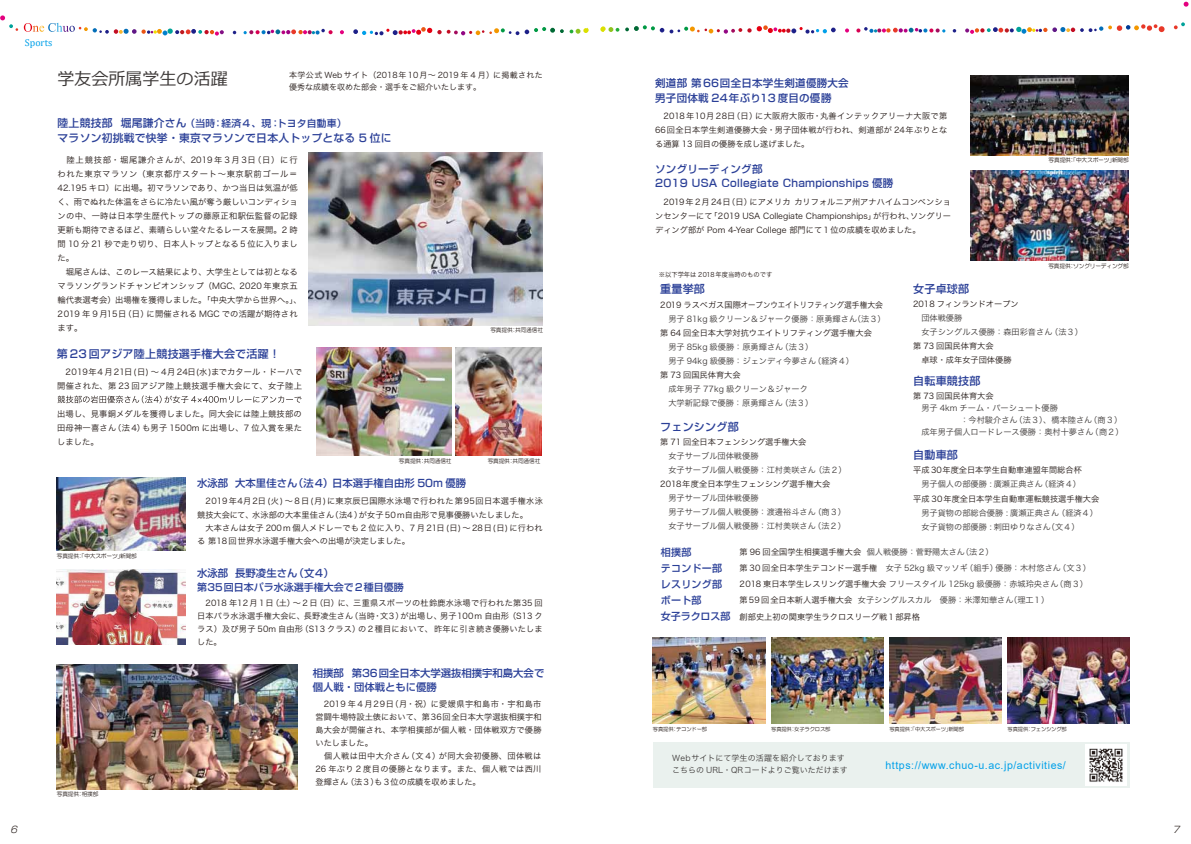
<style>
.page{position:relative;width:1191px;height:844px;background:#fff}
.page>*{position:absolute;margin:0;border:0;box-sizing:border-box;transform-origin:0 0}
.t1{font:17px "Meiryo";color:#3e3a39}
.t2{font:11px "A TTC Shin Go Medium";letter-spacing:.025em;color:#2a3f97}
.t3{font:10.8px "A TTC Shin Go Medium";letter-spacing:.025em;color:#2a3f97}
.t4{font:10.6px "Arial";letter-spacing:.05em;color:#00a0e9}
.t5{font:10.5px/14px "A TTC Shin Go Medium";letter-spacing:.025em;color:#2a3f97}
.t6{font:10.4px/13.6px "A TTC Shin Go Medium";color:#2a3f97}
.t7{font:10px "A TTC Shin Go Medium";color:#2a3f97}
.t8{font:9.9px "Cambria Math";color:#00a0e9}
.t9{font:9.8px "A TTC Shin Go Medium";letter-spacing:.025em;color:#2a3f97}
.t10{font:9.2px "A TTC Shin Go Light Italic";color:#221815}
.t11{font:8.3px/14px "Hira Kaku Pro W3";letter-spacing:.015em;color:#221815}
.t12{font:8.2px/14px "Hira Kaku Pro W3";color:#221815}
.t13{font:8.2px/14px "Hira Kaku Pro W3";color:#3e3a39}
.t14{font:8.2px/13px "Hira Kaku Pro W3";letter-spacing:.025em;color:#221815}
.t15{font:8px/12px "Hira Kaku Pro W3";color:#221815}
.t16{font:8px/12px "Hira Kaku Pro W3";color:#3e3a39}
.t17{font:6.5px "Hira Kaku Pro W3";color:#221815}
.t18{font:5.7px "HG Maru Gothic MPRO";letter-spacing:-.025em;color:#221815}
.t19{font:5.3px "HG Maru Gothic MPRO";letter-spacing:-.025em;color:#221815}
.s1{font-size:10.8px}
.s2{color:#221815}
.s3{font-family:"A TTC Shin Go Medium";font-size:10px;color:#2a3f97}
</style>
<div class="page">
<svg style="left:353px;top:27px;width:166px;height:8px"></svg>
<svg style="left:340px;top:30px;width:4px;height:4px"></svg>
<svg style="left:244px;top:29px;width:89px;height:6px"></svg>
<svg style="left:525px;top:27px;width:39px;height:7px"></svg>
<svg style="left:24px;top:23px;width:200px;height:13px"></svg>
<svg style="left:0;top:15px;width:18px;height:16px"></svg>
<svg style="left:57px;top:395px;width:245px;height:8px"></svg>
<img style="left:308px;top:153px;width:235px;height:172px">
<img style="left:57px;top:477px;width:128px;height:73px">
<img style="left:57px;top:569px;width:128px;height:75px">
<img style="left:57px;top:664px;width:241px;height:124px">
<img style="left:456px;top:348px;width:86px;height:107px">
<img style="left:316px;top:348px;width:136px;height:107px">
<svg style="left:570px;top:28px;width:19px;height:6px"></svg>
<svg style="left:953px;top:29px;width:3px;height:4px"></svg>
<svg style="left:670px;top:25px;width:166px;height:9px"></svg>
<svg style="left:845px;top:28px;width:4px;height:5px"></svg>
<svg style="left:856px;top:27px;width:89px;height:6px"></svg>
<svg style="left:600px;top:26px;width:19px;height:6px"></svg>
<svg style="left:625px;top:25px;width:39px;height:7px"></svg>
<svg style="left:965px;top:24px;width:200px;height:10px"></svg>
<svg style="left:1174px;top:22px;width:11px;height:7px"></svg>
<svg style="left:1184px;top:1px;width:5px;height:6px"></svg>
<img style="left:1008px;top:637px;width:121px;height:86px">
<img style="left:653px;top:637px;width:112px;height:86px">
<img style="left:771px;top:637px;width:112px;height:86px">
<img style="left:889px;top:637px;width:113px;height:86px">
<img style="left:970px;top:170px;width:158px;height:90px">
<img style="left:971px;top:75px;width:158px;height:80px">
<div style="left:653px;top:742px;width:476px;height:45px;background:#eaf1ee"></div>
<img style="left:1085px;top:744px;width:41px;height:41px">
<p class="t8" style="left:25px;top:36px;width:29px">Sports</p>
<h1 class="t1" style="left:58px;top:67px;width:172px">学友会所属学生の活躍</h1>
<p class="t15" style="left:289px;top:68px;width:255px">本学公式 Web サイト（2018年 10月～ 2019 年 4 月）に掲載された優秀な成績を収めた部会・選手をご紹介いたします。</p>
<p class="t9" style="left:58px;top:115px;width:291px"><span class="s1">陸上競技部 堀尾謙介さん</span>（当時：経済４、現：トヨタ自動車）</p>
<h3 class="t3" style="left:58px;top:129px;width:336px">マラソン初挑戦で快挙・東京マラソンで日本人トップとなる 5 位に</h3>
<p class="t11" style="left:58px;top:152px;width:246px;text-indent:9px">陸上競技部・堀尾謙介さんが、2019年 3月 3日（日）に行われた東京マラソン（東京都庁スタート～東京駅前ゴール＝<br>42.195 キロ）に出場。初マラソンであり、かつ当日は気温が低く、雨でぬれた体温をさらに冷たい風が奪う厳しいコンディションの中、一時は日本学生歴代トップの藤原正和駅伝監督の記録更新も期待できるほど、素晴らしい堂々たるレースを展開。2 時間 10 分 21 秒で走り切り、日本人トップとなる５位に入りました。<br>　堀尾さんは、このレース結果により、大学生としては初となるマラソングランドチャンピオンシップ（MGC、2020 年東京五輪代表選考会）出場権を獲得しました。「中央大学から世界へ。」、<br>2019 年 9 月15日（日）に開催される MGC での活躍が期待されます。</p>
<h2 class="t2" style="left:57px;top:345px;width:225px">第 23 回アジア陸上競技選手権大会で活躍！</h2>
<p class="t11" style="left:57px;top:364px;width:246px;text-align:right">2019年4月21日(日) ～ 4月24日(水)までカタール・ドーハで開催された、第 23 回アジア陸上競技選手権大会にて、女子陸上</p>
<p class="t11" style="left:57px;top:406px;width:246px;text-align:justify">出場し、見事銅メダルを獲得しました。同大会には陸上競技部の田母神一喜さん（法 4）も男子 1500m に出場し、7 位入賞を果たしました。</p>
<p class="t18" style="left:490px;top:327px;width:54px">写真提供：共同通信社</p>
<p class="t18" style="left:399px;top:458px;width:54px">写真提供：共同通信社</p>
<p class="t18" style="left:488px;top:458px;width:54px">写真提供：共同通信社</p>
<p class="t6" style="left:197px;top:475px;width:271px">水泳部 大本里佳さん（法４）日本選手権自由形 50m 優勝</p>
<p class="t18" style="left:57px;top:553px;width:82px">写真提供：「中大スポーツ」新聞部</p>
<p class="t10" style="left:11px;top:821px;width:8px">6</p>
<p class="t18" style="left:57px;top:791px;width:43px">写真提供：相撲部</p>
<p class="t12" style="left:197px;top:493px;width:347px;text-indent:8px">2019年4月2日(火) ～ 8日(月)に東京辰巳国際水泳場で行われた第95回日本選手権水泳競技大会にて、水泳部の大本里佳さん（法４）が女子５０ｍ自由形で見事優勝いたしました。</p>
<p class="t12" style="left:197px;top:521px;width:347px;line-height:13px;text-indent:8px">大本さんは女子 200ｍ個人メドレーでも 2 位に入り、7 月 21日 (日) ～ 28日(日) に行われる 第18回世界水泳選手権大会への出場が決定しました。</p>
<p class="t6" style="left:197px;top:565px;width:138px">水泳部 長野凌生さん（文4）</p>
<p class="t7" style="left:197px;top:579px;width:208px">第35回日本パラ水泳選手権大会で２種目優勝</p>
<p class="t12" style="left:197px;top:595px;width:347px;line-height:13px;text-align:justify;text-indent:8px">2018 年12月 1日（土）～ 2 日（日）に、三重県スポーツの杜鈴鹿水泳場で行われた第35 回日本パラ水泳選手権大会に、長野凌生さん（当時・文３）が出場し、男子100m 自由形（S13 クラス）及び男子 50m 自由形（S13 クラス）の２種目において、昨年に引き続き優勝いたしました。</p>
<p class="t6" style="left:313px;top:665px;width:233px">相撲部 第36回全日本大学選抜相撲宇和島大会で個人戦・団体戦ともに優勝</p>
<p class="t14" style="left:315px;top:697px;width:228px;text-indent:8px">2019 年 4 月29日（月・祝）に愛媛県宇和島市・宇和島市営闘牛場特設土俵において、第36回全日本大学選抜相撲宇和島大会が開催され、本学相撲部が個人戦・団体戦双方で優勝いたしました。<br>　個人戦は田中大介さん（文４）が同大会初優勝、団体戦は<br>26 年ぶり 2 度目の優勝となります。また、個人戦では西川登輝さん（法３）も３位の成績を収めました。</p>
<p class="t5" style="left:655px;top:74px;width:195px;line-height:15px">剣道部第66回全日本学生剣道優勝大会男子団体戦 24年ぶり13 度目の優勝</p>
<p class="t12" style="left:655px;top:108px;width:294px;text-align:justify;text-indent:8px">2018年10月 28日（日）に大阪府大阪市・丸善インテックアリーナ大阪で第66回全日本学生剣道優勝大会・男子団体戦が行われ、剣道部が 24年ぶりとなる通算 13 回目の優勝を成し遂げました。</p>
<p class="t5" style="left:655px;top:161px;width:240px">ソングリーディング部<br>2019 USA Collegiate Championships 優勝</p>
<p class="t12" style="left:655px;top:194px;width:297px;text-align:justify;text-indent:8px">2019年 2月 24日（日）にアメリカカリフォルニア州アナハイムコンベンションセンターにて「2019 USA Collegiate Championships」が行われ、ソングリーディング部が Pom 4-Year College 部門にて１位の成績を収めました。</p>
<p class="t17" style="left:659px;top:268px;width:115px">※以下学年は 2018年度当時のものです</p>
<h2 class="t2" style="left:660px;top:280px;width:46px">重量挙部</h2>
<h2 class="t2" style="left:913px;top:280px;width:58px">女子卓球部</h2>
<p class="t18" style="left:1049px;top:157px;width:82px">写真提供：「中大スポーツ」新聞部</p>
<p class="t18" style="left:1048px;top:263px;width:82px">写真提供：ソングリーディング部</p>
<p class="t12" style="left:660px;top:297px;width:224px">2019 ラスベガス国際オープンウエイトリフティング選手権大会</p>
<p class="t13" style="left:660px;top:311px;width:227px">　男子 81kg 級クリーン＆ジャーク優勝：原勇輝さん（法３）</p>
<p class="t12" style="left:660px;top:325px;width:213px">第 64 回全日本大学対抗ウエイトリフティング選手権大会</p>
<p class="t13" style="left:660px;top:339px;width:195px">　男子 85kg 級優勝：原勇輝さん（法３）<br>　男子 94kg 級優勝：ジェンディ今夢さん（経済４）</p>
<p class="t12" style="left:660px;top:367px;width:82px">第 73 回国民体育大会</p>
<p class="t13" style="left:660px;top:381px;width:155px">　成年男子 77kg 級クリーン＆ジャーク　大学新記録で優勝：原勇輝さん（法３）</p>
<h2 class="t2" style="left:660px;top:417px;width:80px">フェンシング部</h2>
<p class="t12" style="left:660px;top:434px;width:148px">第 71 回全日本フェンシング選手権大会</p>
<p class="t13" style="left:660px;top:448px;width:188px">　女子サーブル団体戦優勝<br>　女子サーブル個人戦優勝：江村美咲さん（法２）</p>
<p class="t12" style="left:660px;top:476px;width:172px">2018年度全日本学生フェンシング選手権大会</p>
<p class="t13" style="left:660px;top:490px;width:187px">　男子サーブル団体戦優勝<br>　男子サーブル個人戦優勝：渡邊裕斗さん（商３）　女子サーブル個人戦優勝：江村美咲さん（法２）</p>
<p class="t12" style="left:913px;top:296px;width:107px">2018 フィンランドオープン</p>
<p class="t13" style="left:913px;top:310px;width:171px">　団体戦優勝<br>　女子シングルス優勝：森田彩音さん（法３）</p>
<p class="t12" style="left:913px;top:338px;width:100px">第 73 回国民体育大会<br>　卓球・成年女子団体優勝</p>
<h2 class="t2" style="left:913px;top:372px;width:69px">自転車競技部</h2>
<p class="t12" style="left:913px;top:388px;width:82px">第 73 回国民体育大会</p>
<p class="t13" style="left:921px;top:400px;width:138px">男子 4km チーム・パーシュート優勝</p>
<p class="t13" style="left:960px;top:412px;width:163px">：今村駿介さん（法３）、橋本陸さん（商３）</p>
<p class="t13" style="left:913px;top:424px;width:212px">　成年男子個人ロードレース優勝：奥村十夢さん（商２）</p>
<h2 class="t2" style="left:913px;top:445px;width:46px">自動車部</h2>
<p class="t12" style="left:913px;top:462px;width:170px">平成 30年度全日本学生自動車連盟年間総合杯</p>
<p class="t13" style="left:921px;top:476px;width:161px">男子個人の部優勝 : 廣瀬正典さん（経済４）</p>
<p class="t12" style="left:913px;top:491px;width:188px">平成 30年度全日本学生自動車運転競技選手権大会</p>
<p class="t13" style="left:913px;top:505px;width:186px">　男子貨物の部総合優勝 : 廣瀬正典さん（経済４）　女子貨物の部優勝 : 剌田ゆりなさん（文４）</p>
<p class="t7" style="left:661px;top:543px;width:32px">相撲部</p>
<p class="t13" style="left:740px;top:544px;width:256px"><span class="s2">第 96 回全国学生相撲選手権大会</span> 個人戦優勝：菅野陽太さん（法２）</p>
<p class="t7" style="left:661px;top:591px;width:42px">ボート部</p>
<p class="t13" style="left:740px;top:592px;width:311px"><span class="s2">第59回全日本新人選手権大会</span> 女子シングルスカル　優勝：米澤知華さん（理工１）</p>
<p class="t7" style="left:661px;top:559px;width:63px">テコンドー部</p>
<p class="t13" style="left:740px;top:560px;width:353px"><span class="s2">第 30 回全日本学生テコンドー選手権</span>　女子 52kg 級マッソギ（組手）優勝：木村悠さん（文３）</p>
<p class="t7" style="left:661px;top:575px;width:63px">レスリング部</p>
<p class="t13" style="left:740px;top:576px;width:350px"><span class="s2">2018 東日本学生レスリング選手権大会</span> フリースタイル 125kg 級優勝：赤城玲央さん（商３）</p>
<p class="t12" style="left:661px;top:608px;width:261px"><span class="s3">女子ラクロス部</span> 創部史上初の関東学生ラクロスリーグ戦１部昇格</p>
<p class="t19" style="left:653px;top:725px;width:56px">写真提供：テコンドー部</p>
<p class="t19" style="left:771px;top:725px;width:61px">写真提供：女子ラクロス部</p>
<p class="t19" style="left:889px;top:725px;width:76px">写真提供：「中大スポーツ」新聞部</p>
<p class="t19" style="left:1008px;top:726px;width:61px">写真提供：フェンシング部</p>
<p class="t16" style="left:672px;top:751px;width:177px">Webサイトにて学生の活躍を紹介しておりますこちらの URL・QRコードよりご覧いただけます</p>
<p class="t4" style="left:886px;top:757px;width:182px">https://www.chuo-u.ac.jp/activities/</p>
<p class="t10" style="left:1173px;top:821px;width:8px">7</p>
</div>
